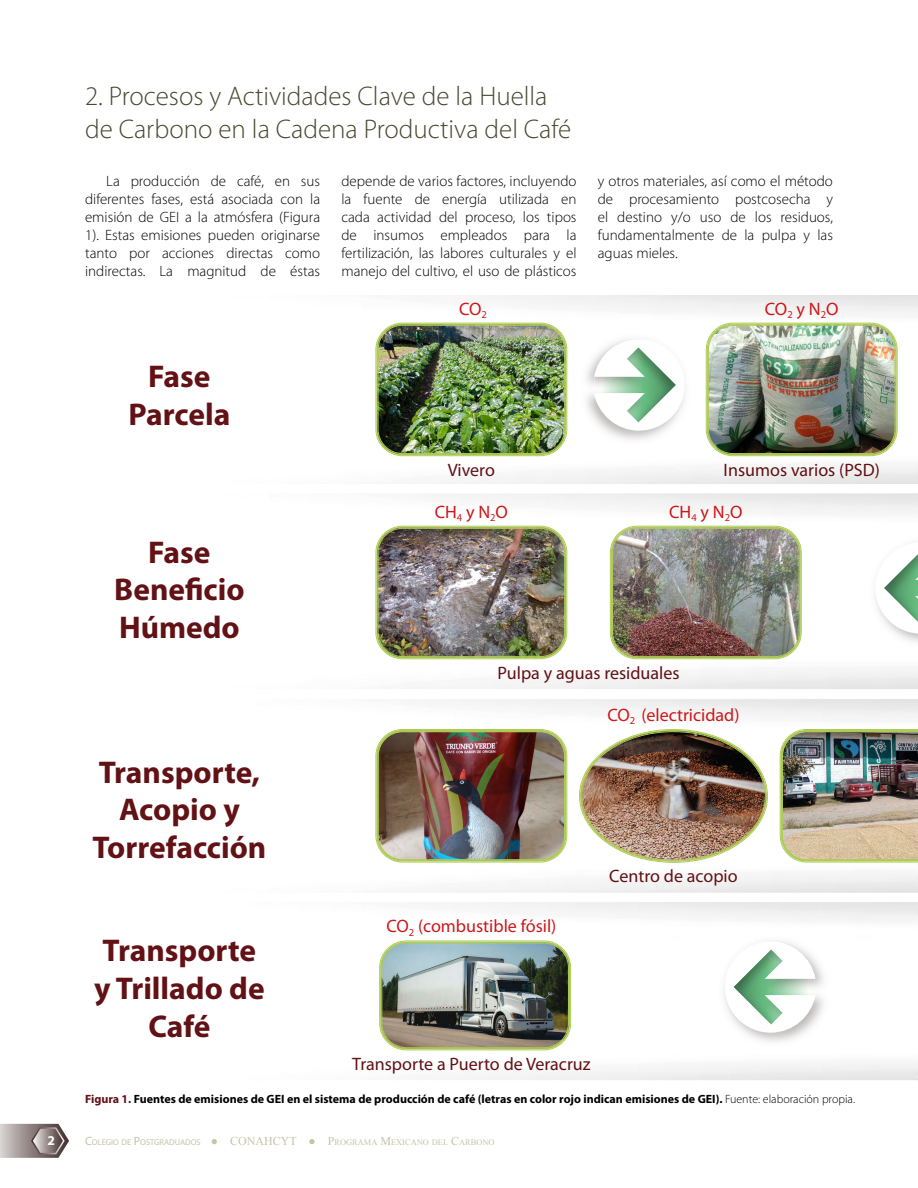
<style>
.page{position:relative;width:918px;height:1188px;background:#fff}
.page>*{position:absolute;margin:0;border:0;box-sizing:border-box;transform-origin:0 0}
.t1{font:700 31.5px/37.8px "Myriad Pro";color:#621115;text-align:center}
.t2{font:300 27px/32.4px "Myriad Pro";color:#4a4830}
.t3{font:18px "Myriad Pro";color:#621115}
.t4{font:18px "Myriad Pro";color:#cd1719}
.t5{font:300 15px/18px "Myriad Pro";color:#000;text-align:justify}
.t6{font:700 13.5px "Myriad Pro";color:#fff}
.t7{font:700 12px "Myriad Pro";color:#000}
.t8{font:8.4px "Myriad Pro";color:#c5c3a9}
.t9{font:8.4px "Times New Roman";color:#c5c3a9}
.s1{color:#621115}
.s2{font-weight:300}
.s3{font-size:12px}
.s4{font-family:"Times New Roman";font-size:12px}
.s5{font-family:"Times New Roman"}
</style>
<div class="page">
<svg style="left:0;top:1124px;width:69px;height:34px"></svg>
<img style="left:377px;top:324px;width:189px;height:131px">
<div style="left:375px;top:323px;width:192px;height:133px;border:1px solid #aecc53;border-radius:27px"></div>
<div style="left:377px;top:324px;width:189px;height:131px;border:1px solid #aecc53;border-radius:26px"></div>
<div style="left:378px;top:325px;width:187px;height:129px;border:1px solid #aecc53;border-radius:24px"></div>
<img style="left:707px;top:324px;width:189px;height:131px">
<div style="left:706px;top:323px;width:192px;height:133px;border:1px solid #aecc53;border-radius:27px"></div>
<div style="left:707px;top:324px;width:189px;height:131px;border:1px solid #aecc53;border-radius:26px"></div>
<div style="left:708px;top:325px;width:187px;height:129px;border:1px solid #aecc53;border-radius:24px"></div>
<svg style="left:594px;top:339px;width:91px;height:92px"></svg>
<img style="left:377px;top:527px;width:189px;height:131px">
<div style="left:375px;top:526px;width:192px;height:133px;border:1px solid #aecc53;border-radius:27px"></div>
<div style="left:377px;top:527px;width:189px;height:131px;border:1px solid #aecc53;border-radius:26px"></div>
<div style="left:378px;top:528px;width:187px;height:129px;border:1px solid #aecc53;border-radius:24px"></div>
<img style="left:611px;top:527px;width:189px;height:131px">
<div style="left:610px;top:526px;width:192px;height:133px;border:1px solid #aecc53;border-radius:27px"></div>
<div style="left:612px;top:528px;width:188px;height:129px;border:1px solid #aecc53;border-radius:24px"></div>
<svg style="left:875px;top:542px;width:43px;height:92px"></svg>
<img style="left:780px;top:729px;width:138px;height:133px">
<img style="left:581px;top:731px;width:185px;height:130px">
<img style="left:377px;top:731px;width:189px;height:130px">
<div style="left:375px;top:729px;width:192px;height:133px;border:1px solid #aecc53;border-radius:27px"></div>
<div style="left:377px;top:730px;width:189px;height:131px;border:1px solid #aecc53;border-radius:26px"></div>
<div style="left:378px;top:731px;width:187px;height:129px;border:1px solid #aecc53;border-radius:24px"></div>
<svg style="left:725px;top:941px;width:90px;height:92px"></svg>
<img style="left:381px;top:942px;width:189px;height:107px">
<div style="left:379px;top:941px;width:192px;height:109px;border:1px solid #aecc53;border-radius:27px"></div>
<div style="left:381px;top:943px;width:188px;height:105px;border:1px solid #aecc53;border-radius:24px"></div>
<h2 class="t2" style="left:85px;top:80px;width:488px">2. Procesos y Actividades Clave de la Huella de Carbono en la Cadena Productiva del Café</h2>
<p class="t5" style="left:85px;top:171px;width:237px;text-indent:21px">La producción de café, en sus diferentes fases, está asociada con la emisión de GEI a la atmósfera (Figura 1). Estas emisiones pueden originarse tanto por acciones directas como indirectas. La magnitud de éstas</p>
<p class="t5" style="left:341px;top:171px;width:237px">depende de varios factores, incluyendo la fuente de energía utilizada en cada actividad del proceso, los tipos de insumos empleados para la fertilización, las labores culturales y el manejo del cultivo, el uso de plásticos</p>
<p class="t5" style="left:598px;top:171px;width:237px">y otros materiales, así como el método de procesamiento postcosecha y el destino y/o uso de los residuos, fundamentalmente de la pulpa y las aguas mieles.</p>
<h1 class="t1" style="left:128px;top:356px;width:103px">Fase<br>Parcela</h1>
<h1 class="t1" style="left:114px;top:532px;width:132px">Fase<br>Beneficio<br>Húmedo</h1>
<h1 class="t1" style="left:92px;top:752px;width:175px">Transporte,<br>Acopio y<br>Torrefacción</h1>
<h1 class="t1" style="left:94px;top:931px;width:172px">Transporte y Trillado de<br>Café</h1>
<p class="t4" style="left:459px;top:297px;width:29px">CO<sub>2</sub></p>
<p class="t4" style="left:765px;top:297px;width:75px">CO<sub>2</sub> y N<sub>2</sub>O</p>
<p class="t3" style="left:448px;top:459px;width:49px">Vivero</p>
<p class="t3" style="left:724px;top:459px;width:158px">Insumos varios (PSD)</p>
<p class="t4" style="left:435px;top:500px;width:75px">CH<sub>4</sub> y N<sub>2</sub>O</p>
<p class="t4" style="left:669px;top:500px;width:75px">CH<sub>4</sub> y N<sub>2</sub>O</p>
<p class="t3" style="left:498px;top:662px;width:183px">Pulpa y aguas residuales</p>
<p class="t4" style="left:607px;top:704px;width:134px">CO<sub>2</sub> (electricidad)</p>
<p class="t4" style="left:386px;top:915px;width:172px">CO<sub>2</sub> (combustible fósil)</p>
<p class="t3" style="left:609px;top:865px;width:130px">Centro de acopio</p>
<p class="t3" style="left:352px;top:1053px;width:240px">Transporte a Puerto de Veracruz</p>
<p class="t7" style="left:85px;top:1091px;width:772px"><span class="s1">Figura 1.</span> Fuentes de emisiones de GEI en el sistema de producción de café (letras en color rojo indican emisiones de GEI). <span class="s2">Fuente: elaboración propia.</span></p>
<p class="t6" style="left:48px;top:1132px;width:9px">2</p>
<p class="t8" style="left:85px;top:1137px;width:327px"><span class="s3">C</span>OLEGIO DE <span class="s3">P</span>OSTGRADUADOS <span class="s4">● CONAHCYT ● P</span><span class="s5">ROGRAMA</span> <span class="s4">M</span><span class="s5">EXICANO</span></p>
<p class="t9" style="left:432px;top:1137px;width:52px">DEL <span class="s3">C</span>ARBONO</p>
</div>
